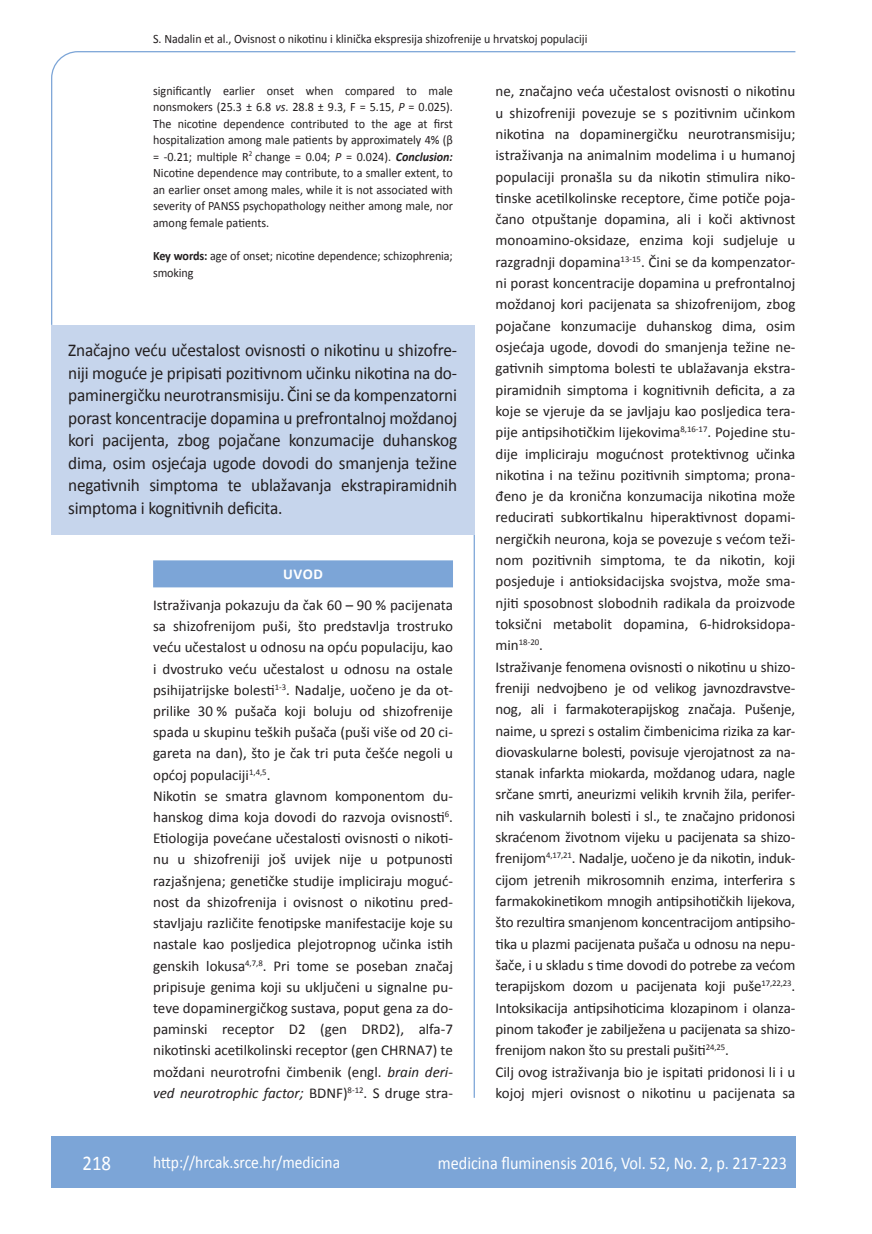
<style>
.page{position:relative;width:872px;height:1234px;background:#fff}
.page>*{position:absolute;margin:0;border:0;box-sizing:border-box;transform-origin:0 0}
.t1{font:21px "Calibri";color:#fff;scale:.9 1}
.t2{font:18px/22.5px "Calibri";letter-spacing:-.01em;color:#231f20;text-align:justify;scale:.96 1}
.t3{font:18px "Calibri";color:#fff;scale:.9 1}
.t4{font:17.25px "Calibri";color:#fff;scale:.9 1}
.t5{font:15px/21.3px "Calibri";letter-spacing:-.01em;color:#231f20}
.t6{font:700 15px "Calibri";color:#fff}
.t7{font:12.75px/16.5px "Calibri";color:#231f20;text-align:justify;scale:.95 1}
.t8{font:12.75px "Calibri";color:#231f20;scale:.94 1}
.t9{font:8.7px "Calibri";color:#231f20}
.s1{font-style:italic}
.s2{font-weight:700;font-style:italic}
.s3{font-weight:700}
.s4{font-size:15px}
</style>
<div class="page">
<svg style="left:51px;top:51px;width:745px;height:275px"></svg>
<hr style="left:473px;top:534px;width:2px;height:563px;background:#7ca5d7">
<div style="left:51px;top:1135px;width:744px;height:51px;background:#7ca5d7"></div>
<div style="left:51px;top:325px;width:423px;height:209px;background:#c6d5ec"></div>
<div style="left:153px;top:560px;width:300px;height:27px;background:#7ca5d7"></div>
<p class="t8" style="left:153px;top:30px;width:463px">S. Nadalin et al., Ovisnost o nikotinu i klinička ekspresija shizofrenije u hrvatskoj populaciji</p>
<p class="t7" style="left:153px;top:82px;width:317px">significantly earlier onset when compared to male nonsmokers (25.3 ± 6.8 <span class="s1">vs</span>. 28.8 ± 9.3, F = 5.15, <span class="s1">P</span> = 0.025).<br>The nicotine dependence contributed to the age at first hospitalization among male patients by approximately 4% (β = -0.21; multiple R<sup>2</sup> change = 0.04; <span class="s1">P</span> = 0.024). <span class="s2">Conclusion:<br></span>Nicotine dependence may contribute, to a smaller extent, to an earlier onset among males, while it is not associated with severity of PANSS psychopathology neither among male, nor among female patients.</p>
<p class="t7" style="left:153px;top:247px;width:317px"><span class="s3">Key words:</span> age of onset; nicotine dependence; schizophrenia; smoking</p>
<p class="t2" style="left:68px;top:338px;width:407px">Značajno veću učestalost ovisnosti o nikotinu u shizofre&shy;niji moguće je pripisati pozitivnom učinku nikotina na do&shy;paminergičku neurotransmisiju. Čini se da kompenzatorni porast koncentracije dopamina u prefrontalnoj moždanoj kori pacijenta, zbog pojačane konzumacije duhanskog dima, osim osjećaja ugode dovodi do smanjenja težine negativnih simptoma te ublažavanja ekstrapiramidnih simptoma i kognitivnih deficita.</p>
<p class="t6" style="left:283px;top:564px;width:41px">UVOD</p>
<p class="t5" style="left:153px;top:593px;width:301px">Istraživanja pokazuju da čak 60 – 90 % pacijenata sa shizofrenijom puši, što predstavlja trostruko veću učestalost u odnosu na opću populaciju, kao i dvostruko veću učestalost u odnosu na ostale psihijatrijske bolesti<sup>1-3</sup>. Nadalje, uočeno je da ot&shy;prilike 30 % pušača koji boluju od shizofrenije spada u skupinu teških pušača (puši više od 20 ci&shy;gareta na dan), što je čak tri puta češće negoli u općoj populaciji<sup>1,4,5</sup>.<br>Nikotin se smatra glavnom komponentom du&shy;hanskog dima koja dovodi do razvoja ovisnosti<sup>6</sup>.<br>Etiologija povećane učestalosti ovisnosti o nikoti&shy;nu u shizofreniji još uvijek nije u potpunosti razjašnjena; genetičke studije impliciraju moguć&shy;nost da shizofrenija i ovisnost o nikotinu pred&shy;stavljaju različite fenotipske manifestacije koje su nastale kao posljedica plejotropnog učinka istih genskih lokusa<sup>4,7,8</sup>. Pri tome se poseban značaj pripisuje genima koji su uključeni u signalne pu&shy;teve dopaminergičkog sustava, poput gena za do&shy;paminski receptor D2 (gen DRD2), alfa-7 nikotinski acetilkolinski receptor (gen CHRNA7) te moždani neurotrofni čimbenik (engl. <span class="s1">brain deri&shy;ved neurotrophic factor;</span> BDNF)<sup>8-12</sup>. S druge stra-</p>
<p class="t5" style="left:495px;top:80px;width:301px;text-align:justify">ne, značajno veća učestalost ovisnosti o nikotinu u shizofreniji povezuje se s pozitivnim učinkom nikotina na dopaminergičku neurotransmisiju; istraživanja na animalnim modelima i u humanoj populaciji pronašla su da nikotin stimulira niko&shy;tinske acetilkolinske receptore, čime potiče poja&shy;čano otpuštanje dopamina, ali i koči aktivnost monoamino-oksidaze, enzima koji sudjeluje u razgradnji dopamina<sup>13-15</sup>. Čini se da kompenzator&shy;ni porast koncentracije dopamina u prefrontalnoj moždanoj kori pacijenata sa shizofrenijom, zbog pojačane konzumacije duhanskog dima, osim osjećaja ugode, dovodi do smanjenja težine ne&shy;gativnih simptoma bolesti te ublažavanja ekstra&shy;piramidnih simptoma i kognitivnih deficita, a za koje se vjeruje da se javljaju kao posljedica tera&shy;pije antipsihotičkim lijekovima<sup>8,16-17</sup>. Pojedine stu&shy;dije impliciraju mogućnost protektivnog učinka nikotina i na težinu pozitivnih simptoma; prona&shy;đeno je da kronična konzumacija nikotina može reducirati subkortikalnu hiperaktivnost dopami&shy;nergičkih neurona, koja se povezuje s većom teži&shy;nom pozitivnih simptoma, te da nikotin, koji posjeduje i antioksidacijska svojstva, može sma&shy;njiti sposobnost slobodnih radikala da proizvode toksični metabolit dopamina, 6-hidroksidopa-</p>
<p class="t9" style="left:495px;top:637px;width:49px"><span class="s4">min</span>18-20<span class="s4">.</span></p>
<p class="t5" style="left:495px;top:655px;width:301px">Istraživanje fenomena ovisnosti o nikotinu u shizo&shy;freniji nedvojbeno je od velikog javnozdravstve&shy;nog, ali i farmakoterapijskog značaja. Pušenje, naime, u sprezi s ostalim čimbenicima rizika za kar&shy;diovaskularne bolesti, povisuje vjerojatnost za na&shy;stanak infarkta miokarda, moždanog udara, nagle srčane smrti, aneurizmi velikih krvnih žila, perifer&shy;nih vaskularnih bolesti i sl., te značajno pridonosi skraćenom životnom vijeku u pacijenata sa shizo&shy;frenijom<sup>4,17,21</sup>. Nadalje, uočeno je da nikotin, induk&shy;cijom jetrenih mikrosomnih enzima, interferira s farmakokinetikom mnogih antipsihotičkih lijekova, što rezultira smanjenom koncentracijom antipsiho&shy;tika u plazmi pacijenata pušača u odnosu na nepu&shy;šače, i u skladu s time dovodi do potrebe za većom terapijskom dozom u pacijenata koji puše<sup>17,22,23</sup>.<br>Intoksikacija antipsihoticima klozapinom i olanza&shy;pinom također je zabilježena u pacijenata sa shizo&shy;frenijom nakon što su prestali pušiti<sup>24,25</sup>.<br>Cilj ovog istraživanja bio je ispitati pridonosi li i u kojoj mjeri ovisnost o nikotinu u pacijenata sa</p>
<h1 class="t1" style="left:82px;top:1149px;width:33px">218</h1>
<p class="t4" style="left:153px;top:1150px;width:209px">http://hrcak.srce.hr/medicina</p>
<p class="t3" style="left:438px;top:1151px;width:389px">medicina fluminensis 2016, Vol. 52, No. 2, p. 217-223</p>
</div>
